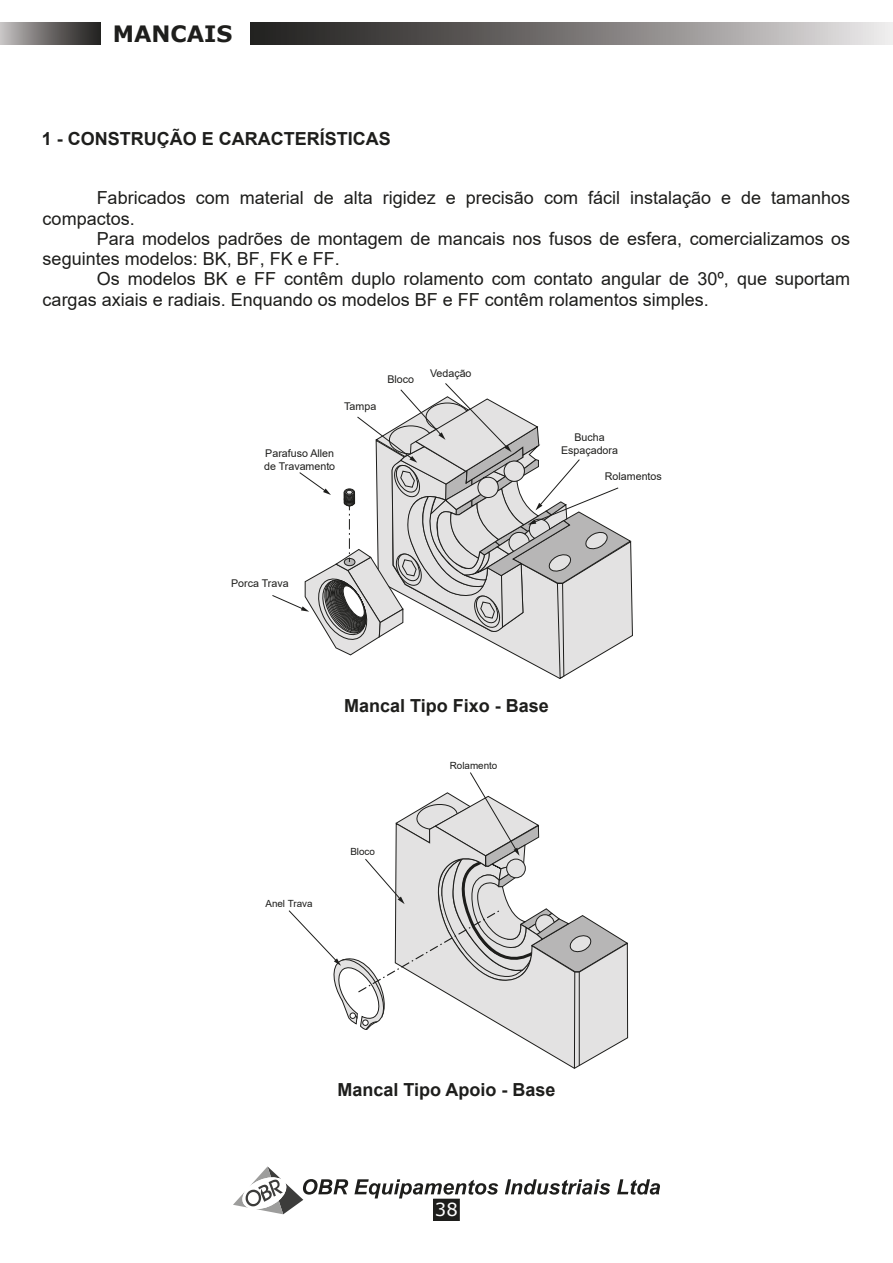
<style>
.page{position:relative;width:893px;height:1263px;background:#fff}
.page>*{position:absolute;margin:0;border:0;box-sizing:border-box;transform-origin:0 0}
.t1{font:700 22.5px "Verdana";color:#1e1e1c}
.t2{font:18px/20.2px "Arial";color:#1d1d1b}
.t3{font:700 18px "Arial";color:#1e1e1c}
.t4{font:18px "Verdana";color:#fff}
.t5{font:10.65px/12.8px "Arial";color:#1d1d1b}
.t6{font:9.9px "Arial";color:#1d1d1b}
</style>
<div class="page">
<svg style="left:233px;top:1166px;width:427px;height:48px"></svg>
<div style="left:434px;top:1199px;width:25px;height:21px;background:#1e1e1c"></div>
<div style="left:433px;top:1199px;width:26px;height:21px;border:1px solid #1e1e1c"></div>
<div style="left:0;top:22px;width:101px;height:22px;background:linear-gradient(to right,#c1bdbd,#1b1917)"></div>
<div style="left:251px;top:22px;width:642px;height:22px;background:linear-gradient(to right,#171513,#e4e1e1)"></div>
<svg style="left:272px;top:383px;width:359px;height:296px"></svg>
<svg style="left:518px;top:1036px;width:110px;height:33px"></svg>
<svg style="left:288px;top:772px;width:341px;height:264px"></svg>
<hr style="left:574px;top:972px;width:1px;height:96px;background:#1d1d1b">
<hr style="left:579px;top:972px;width:1px;height:93px;background:#1d1d1b">
<p class="t1" style="left:113px;top:18px;width:121px">MANCAIS</p>
<p class="t3" style="left:42px;top:126px;width:351px">1 - CONSTRUÇÃO E CARACTERÍSTICAS</p>
<p class="t2" style="left:43px;top:188px;width:809px;text-indent:54px">Fabricados com material de alta rigidez e precisão com fácil instalação e de tamanhos compactos.</p>
<p class="t2" style="left:43px;top:228px;width:809px;text-indent:54px">Para modelos padrões de montagem de mancais nos fusos de esfera, comercializamos os seguintes modelos: BK, BF, FK e FF.</p>
<p class="t2" style="left:43px;top:269px;width:809px;text-indent:54px">Os modelos BK e FF contêm duplo rolamento com contato angular de 30º, que suportam cargas axiais e radiais. Enquando os modelos BF e FF contêm rolamentos simples.</p>
<p class="t5" style="left:344px;top:399px;width:33px">Tampa</p>
<p class="t5" style="left:387px;top:373px;width:28px">Bloco</p>
<p class="t5" style="left:264px;top:447px;width:73px">Parafuso Allen de Travamento</p>
<p class="t5" style="left:430px;top:367px;width:43px">Vedação</p>
<p class="t5" style="left:231px;top:576px;width:59px">Porca Trava</p>
<p class="t5" style="left:561px;top:431px;width:58px;text-align:center">Bucha<br>Espaçadora</p>
<p class="t5" style="left:605px;top:470px;width:58px">Rolamentos</p>
<p class="t6" style="left:265px;top:897px;width:49px">Anel Trava</p>
<p class="t3" style="left:344px;top:693px;width:206px">Mancal Tipo Fixo - Base</p>
<p class="t6" style="left:350px;top:845px;width:26px">Bloco</p>
<p class="t6" style="left:450px;top:759px;width:49px">Rolamento</p>
<p class="t3" style="left:337px;top:1076px;width:220px">Mancal Tipo Apoio - Base</p>
<p class="t4" style="left:435px;top:1197px;width:24px">38</p>
</div>
